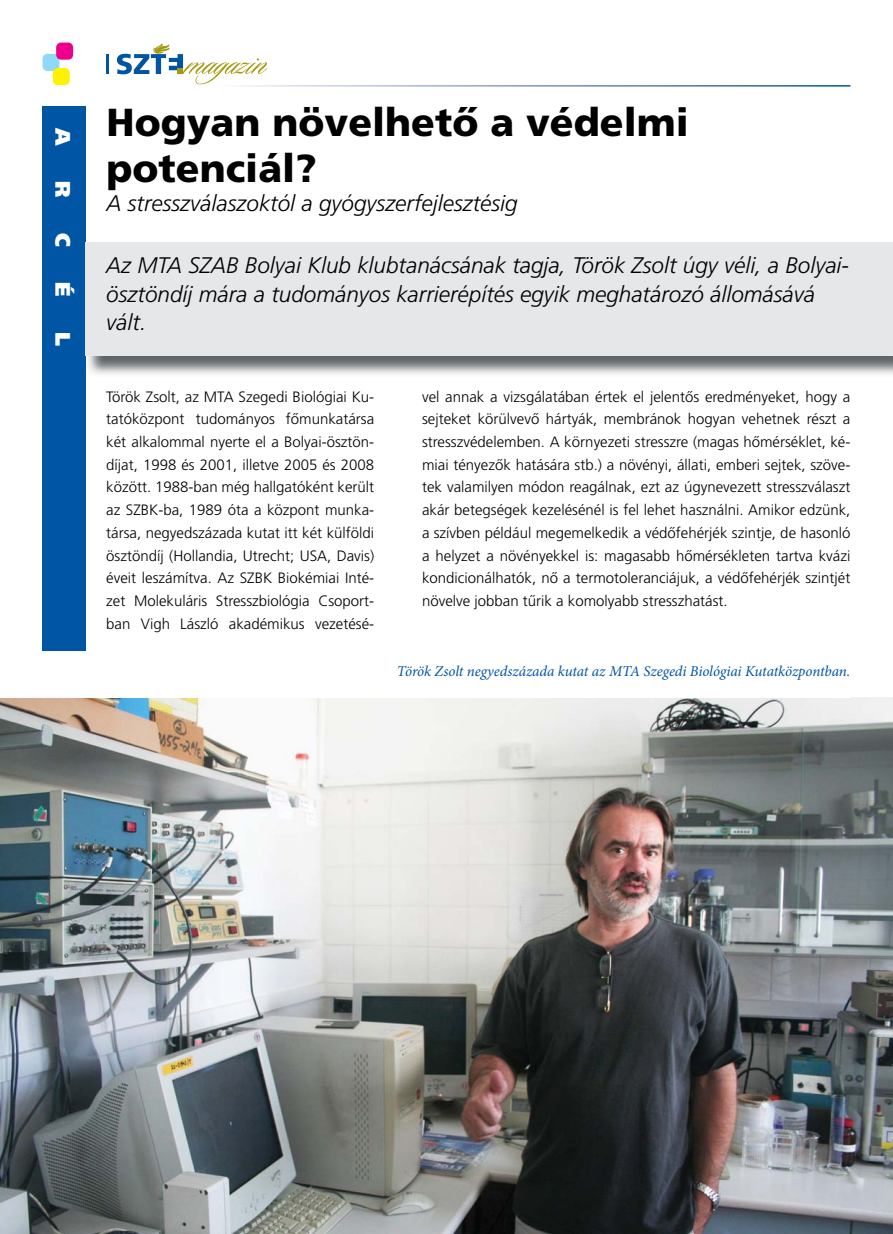
<style>
.page{position:relative;width:893px;height:1234px;background:#fff}
.page>*{position:absolute;margin:0;border:0;box-sizing:border-box;transform-origin:0 0}
.t1{font:900 39px/46.8px "Frutiger CE";color:#000}
.t2{font:italic 300 22.5px/28.5px "Frutiger CE";color:#000}
.t3{font:900 21px "Frutiger CE";color:#fff}
.t4{font:300 15px/22.6px "Frutiger CE";color:#000;text-align:justify}
.t5{font:italic 15px "Minion Pro";letter-spacing:-.01em;color:#0054a4}
</style>
<div class="page">
<svg style="left:117px;top:43px;width:150px;height:41px"></svg>
<div style="left:43px;top:54px;width:16px;height:17px;background:#8ed8f8;border-radius:5px"></div>
<div style="left:53px;top:68px;width:17px;height:17px;background:#fff200;border-radius:5px"></div>
<div style="left:56px;top:43px;width:17px;height:17px;background:#ec008c;border-radius:5px"></div>
<hr style="left:106px;top:54px;width:2px;height:20px;background:#0054a4">
<div style="left:43px;top:106px;width:42px;height:1127px;background:#0055a4"></div>
<img style="left:87px;top:356px;width:806px;height:19px">
<div style="left:85px;top:242px;width:808px;height:114px;background:#e6e7e8"></div>
<img style="left:0;top:697px;width:893px;height:536px">
<div style="left:0;top:651px;width:850px;height:46px;background:#fff"></div>
<h3 class="t3" style="left:73px;top:128px;width:20px;rotate:90deg">A</h3>
<h3 class="t3" style="left:73px;top:181px;width:18px;rotate:90deg">R</h3>
<h3 class="t3" style="left:73px;top:233px;width:15px;rotate:90deg">C</h3>
<h3 class="t3" style="left:73px;top:282px;width:16px;rotate:90deg">É</h3>
<h3 class="t3" style="left:73px;top:332px;width:16px;rotate:90deg">L</h3>
<h1 class="t1" style="left:107px;top:100px;width:584px">Hogyan növelhető a védelmi potenciál?</h1>
<h2 class="t2" style="left:107px;top:190px;width:413px">A stresszválaszoktól a gyógyszerfejlesztésig</h2>
<h2 class="t2" style="left:106px;top:252px;width:744px">Az MTA SZAB Bolyai Klub klubtanácsának tagja, Török Zsolt úgy véli, a Bolyai&shy;ösztöndíj mára a tudományos karrierépítés egyik meghatározó állomásává vált.</h2>
<p class="t4" style="left:106px;top:386px;width:269px">Török Zsolt, az MTA Szegedi Biológiai Ku&shy;tatóközpont tudományos főmunkatársa két alkalommal nyerte el a Bolyai-ösztön&shy;díjat, 1998 és 2001, illetve 2005 és 2008 között. 1988-ban még hallgatóként került az SZBK-ba, 1989 óta a központ munka&shy;társa, negyedszázada kutat itt két külföldi ösztöndíj (Hollandia, Utrecht; USA, Davis) éveit leszámítva. Az SZBK Biokémiai Inté&shy;zet Molekuláris Stresszbiológia Csoport&shy;ban Vigh László akadémikus vezetésé-</p>
<p class="t4" style="left:422px;top:386px;width:430px">vel annak a vizsgálatában értek el jelentős eredményeket, hogy a sejteket körülvevő hártyák, membránok hogyan vehetnek részt a stresszvédelemben. A környezeti stresszre (magas hőmérséklet, ké&shy;miai tényezők hatására stb.) a növényi, állati, emberi sejtek, szöve&shy;tek valamilyen módon reagálnak, ezt az úgynevezett stresszválaszt akár betegségek kezelésénél is fel lehet használni. Amikor edzünk, a szívben például megemelkedik a védőfehérjék szintje, de hasonló a helyzet a növényekkel is: magasabb hőmérsékleten tartva kvázi kondicionálhatók, nő a termotoleranciájuk, a védőfehérjék szintjét növelve jobban tűrik a komolyabb stresszhatást.</p>
<p class="t5" style="left:397px;top:664px;width:455px">Török Zsolt negyedszázada kutat az MTA Szegedi Biológiai Kutatközpontban.</p>
</div>
